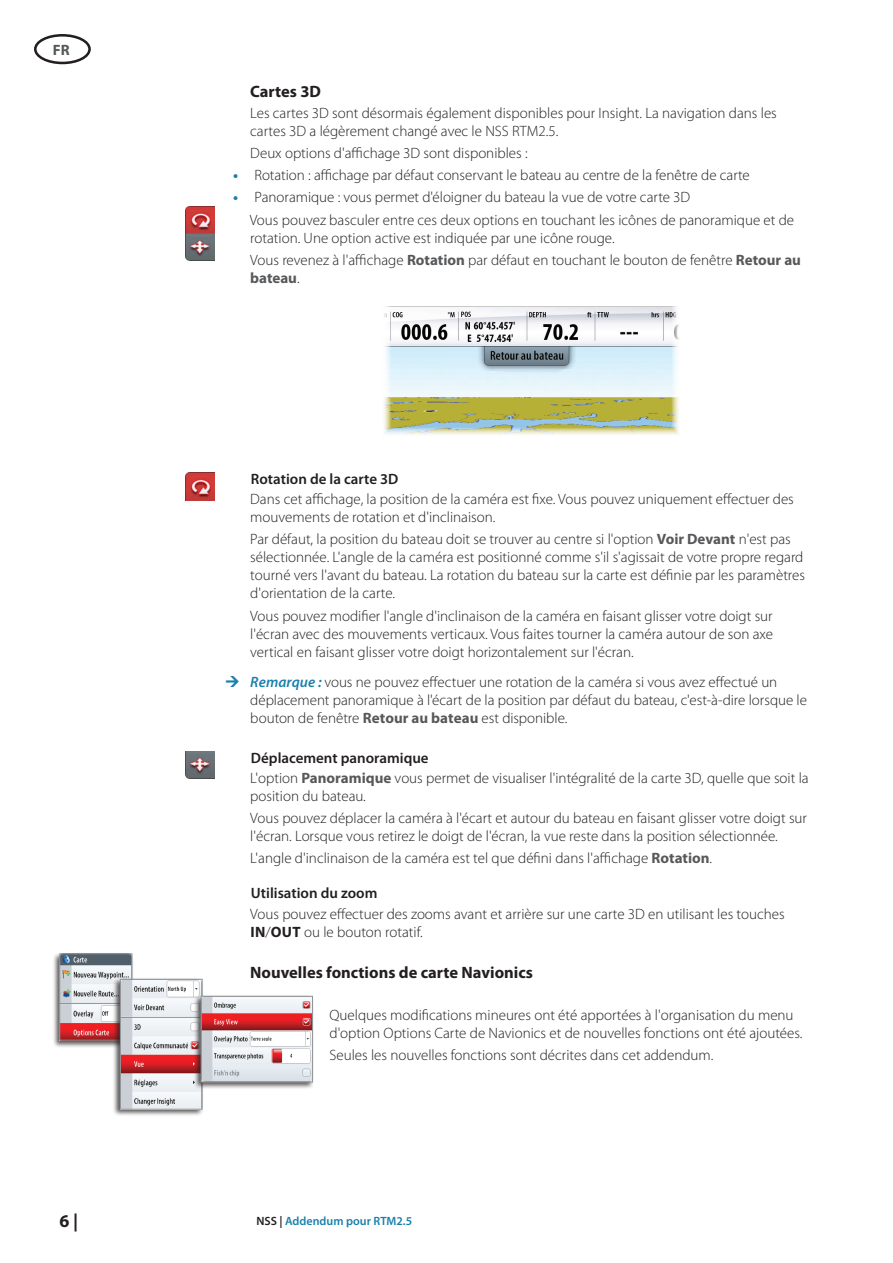
<style>
.page{position:relative;width:893px;height:1263px;background:#fff}
.page>*{position:absolute;margin:0;border:0;box-sizing:border-box;transform-origin:0 0}
.t1{font:700 18px "Myriad Pro";color:#231f20}
.t2{font:700 16.5px "Myriad Pro";color:#231f20}
.t3{font:300 15px/18px "Myriad Pro";color:#231f20}
.t4{font:600 15px "Myriad Pro";color:#231f20}
.t5{font:700 15px "Myriad Pro";color:#57585a}
.t6{font:600 12px "Myriad Pro";color:#1980ac}
.s1{font-weight:700;color:#1980ac}
.s2{font-weight:700;color:#57585a}
.s3{font-weight:300;color:#231f20}
.s4{font-weight:600;font-style:italic;color:#1980ac}
.s5{font-weight:600}
.s6{font-weight:700}
.s7{color:#231f20}
</style>
<div class="page">
<div style="left:34px;top:34px;width:57px;height:30px;border:3px solid #231f20;border-radius:50%"></div>
<img style="left:384px;top:307px;width:295px;height:128px">
<img style="left:186px;top:206px;width:28px;height:55px">
<img style="left:186px;top:473px;width:28px;height:27px">
<img style="left:186px;top:751px;width:28px;height:27px">
<div style="left:52px;top:952px;width:82px;height:96px;background:#231f20;opacity:.75"></div>
<img style="left:62px;top:955px;width:68px;height:83px">
<div style="left:60px;top:953px;width:72px;height:87px;border:1px solid #939598"></div>
<div style="left:112px;top:977px;width:92px;height:140px;background:#231f20;opacity:.75"></div>
<img style="left:122px;top:981px;width:78px;height:126px">
<div style="left:120px;top:979px;width:82px;height:130px;border:1px solid #939598"></div>
<div style="left:193px;top:994px;width:121px;height:96px;background:#231f20;opacity:.75"></div>
<img style="left:203px;top:998px;width:108px;height:82px">
<div style="left:201px;top:996px;width:112px;height:86px;border:1px solid #939598"></div>
<p class="t5" style="left:53px;top:40px;width:18px">FR</p>
<p class="t2" style="left:250px;top:81px;width:72px">Cartes 3D</p>
<p class="t3" style="left:250px;top:104px;width:528px">Les cartes 3D sont désormais également disponibles pour Insight. La navigation dans les cartes 3D a légèrement changé avec le NSS RTM2.5.</p>
<p class="t3" style="left:250px;top:144px;width:279px">Deux options d'affichage 3D sont disponibles :</p>
<p class="t3" style="left:233px;top:166px;width:518px"><span class="s1">•</span> Rotation : affichage par défaut conservant le bateau au centre de la fenêtre de carte</p>
<p class="t3" style="left:250px;top:186px;width:546px;line-height:22.2px;text-indent:-16px"><span class="s1">•</span> Panoramique : vous permet d'éloigner du bateau la vue de votre carte 3D<br>Vous pouvez basculer entre ces deux options en touchant les icônes de panoramique et de</p>
<p class="t3" style="left:250px;top:227px;width:552px;line-height:22.2px">rotation. Une option active est indiquée par une icône rouge.<br>Vous revenez à l'affichage <span class="s2">Rotation</span> par défaut en touchant le bouton de fenêtre <span class="s2">Retour au</span></p>
<p class="t5" style="left:250px;top:268px;width:51px">bateau<span class="s3">.</span></p>
<p class="t4" style="left:251px;top:469px;width:149px">Rotation de la carte 3D</p>
<p class="t3" style="left:250px;top:490px;width:545px">Dans cet affichage, la position de la caméra est fixe. Vous pouvez uniquement effectuer des mouvements de rotation et d'inclinaison.</p>
<p class="t3" style="left:250px;top:531px;width:556px">Par défaut, la position du bateau doit se trouver au centre si l'option <span class="s2">Voir Devant</span> n'est pas sélectionnée. L'angle de la caméra est positionné comme s'il s'agissait de votre propre regard tourné vers l'avant du bateau. La rotation du bateau sur la carte est définie par les paramètres d'orientation de la carte.</p>
<p class="t3" style="left:250px;top:607px;width:524px;text-align:justify">Vous pouvez modifier l'angle d'inclinaison de la caméra en faisant glisser votre doigt sur l'écran avec des mouvements verticaux. Vous faites tourner la caméra autour de son axe vertical en faisant glisser votre doigt horizontalement sur l'écran.</p>
<p class="t3" style="left:250px;top:674px;width:558px"><span class="s4">Remarque :</span> vous ne pouvez effectuer une rotation de la caméra si vous avez effectué un déplacement panoramique à l'écart de la position par défaut du bateau, c'est-à-dire lorsque le bouton de fenêtre <span class="s2">Retour au bateau</span> est disponible.</p>
<p class="t3" style="left:250px;top:748px;width:560px;line-height:20.1px"><span class="s5">Déplacement panoramique<br></span>L'option <span class="s2">Panoramique</span> vous permet de visualiser l'intégralité de la carte 3D, quelle que soit la</p>
<p class="t3" style="left:250px;top:785px;width:558px;line-height:22.2px">position du bateau.<br>Vous pouvez déplacer la caméra à l'écart et autour du bateau en faisant glisser votre doigt sur</p>
<p class="t3" style="left:250px;top:825px;width:529px;line-height:22.2px">l'écran. Lorsque vous retirez le doigt de l'écran, la vue reste dans la position sélectionnée.<br>L'angle d'inclinaison de la caméra est tel que défini dans l'affichage <span class="s2">Rotation</span>.</p>
<p class="t4" style="left:251px;top:884px;width:128px">Utilisation du zoom</p>
<p class="t3" style="left:250px;top:905px;width:536px">Vous pouvez effectuer des zooms avant et arrière sur une carte 3D en utilisant les touches<br><span class="s6">IN</span>/<span class="s6">OUT</span> ou le bouton rotatif.</p>
<p class="t2" style="left:250px;top:961px;width:284px">Nouvelles fonctions de carte Navionics</p>
<p class="t3" style="left:329px;top:1006px;width:475px">Quelques modifications mineures ont été apportées à l'organisation du menu d'option Options Carte de Navionics et de nouvelles fonctions ont été ajoutées.</p>
<p class="t3" style="left:329px;top:1046px;width:385px">Seules les nouvelles fonctions sont décrites dans cet addendum.</p>
<p class="t1" style="left:60px;top:1209px;width:20px">6 |</p>
<p class="t6" style="left:256px;top:1213px;width:157px"><span class="s7">NSS |</span> Addendum pour RTM2.5</p>
</div>
